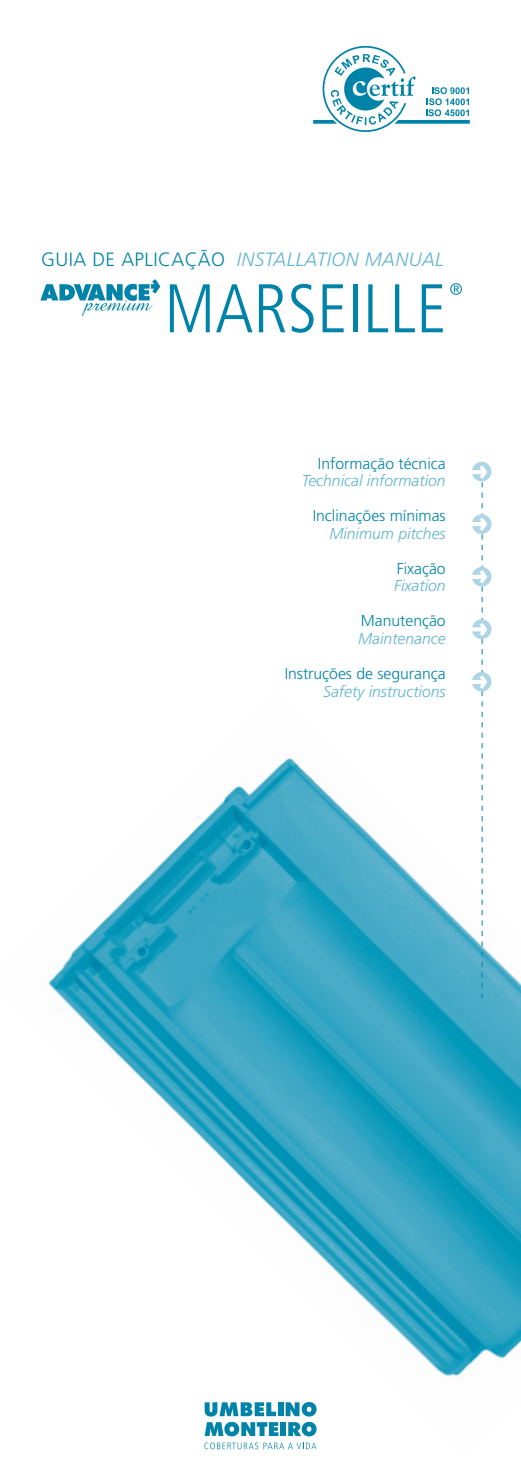
<style>
.page{position:relative;width:521px;height:1474px;background:#fff}
.page>*{position:absolute;margin:0;border:0;box-sizing:border-box;transform-origin:0 0}
.t1{font:italic 300 19.25px "Frutiger";letter-spacing:.02em;color:#60b4cf}
.t2{font:300 15.75px "Frutiger";color:#0083a9}
.t3{font:italic 300 15.75px "Frutiger";color:#60b4cf}
.s1{font-style:normal;color:#0083a9}
</style>
<div class="page">
<img style="left:48px;top:758px;width:473px;height:692px">
<div style="left:472px;top:462px;width:19px;height:19px;background:#add5e5;border-radius:50%"></div>
<div style="left:472px;top:514px;width:19px;height:20px;background:#add5e5;border-radius:50%"></div>
<div style="left:472px;top:567px;width:19px;height:19px;background:#add5e5;border-radius:50%"></div>
<div style="left:472px;top:619px;width:19px;height:20px;background:#add5e5;border-radius:50%"></div>
<div style="left:472px;top:672px;width:19px;height:19px;background:#add5e5;border-radius:50%"></div>
<svg style="left:469px;top:465px;width:18px;height:533px"></svg>
<div style="left:278px;top:1402px;width:5px;height:14px;background:#0083a9"></div>
<svg style="left:205px;top:1402px;width:73px;height:34px"></svg>
<div style="left:280px;top:1421px;width:6px;height:14px;background:#0083a9"></div>
<svg style="left:286px;top:1401px;width:30px;height:35px"></svg>
<svg style="left:204px;top:1442px;width:112px;height:7px"></svg>
<svg style="left:313px;top:46px;width:157px;height:86px"></svg>
<svg style="left:40px;top:279px;width:120px;height:38px"></svg>
<svg style="left:170px;top:284px;width:40px;height:48px"></svg>
<svg style="left:216px;top:284px;width:36px;height:48px"></svg>
<svg style="left:259px;top:284px;width:26px;height:48px"></svg>
<svg style="left:291px;top:284px;width:22px;height:49px"></svg>
<svg style="left:322px;top:284px;width:22px;height:48px"></svg>
<hr style="left:353px;top:284px;width:4px;height:48px;background:#0083a9">
<svg style="left:368px;top:284px;width:20px;height:48px"></svg>
<svg style="left:395px;top:284px;width:20px;height:48px"></svg>
<svg style="left:422px;top:284px;width:21px;height:48px"></svg>
<svg style="left:450px;top:283px;width:12px;height:12px"></svg>
<p class="t1" style="left:41px;top:248px;width:404px"><span class="s1">GUIA DE APLICAÇÃO</span> INSTALLATION MANUAL</p>
<p class="t2" style="left:318px;top:454px;width:129px">Informação técnica</p>
<p class="t3" style="left:302px;top:472px;width:145px">Technical information</p>
<p class="t2" style="left:313px;top:507px;width:134px">Inclinações mínimas</p>
<p class="t3" style="left:329px;top:524px;width:118px">Minimum pitches</p>
<p class="t2" style="left:397px;top:559px;width:50px">Fixação</p>
<p class="t3" style="left:394px;top:577px;width:53px">Fixation</p>
<p class="t2" style="left:361px;top:612px;width:86px">Manutenção</p>
<p class="t3" style="left:358px;top:629px;width:89px">Maintenance</p>
<p class="t2" style="left:285px;top:664px;width:163px">Instruções de segurança</p>
<p class="t3" style="left:323px;top:682px;width:124px">Safety instructions</p>
</div>
